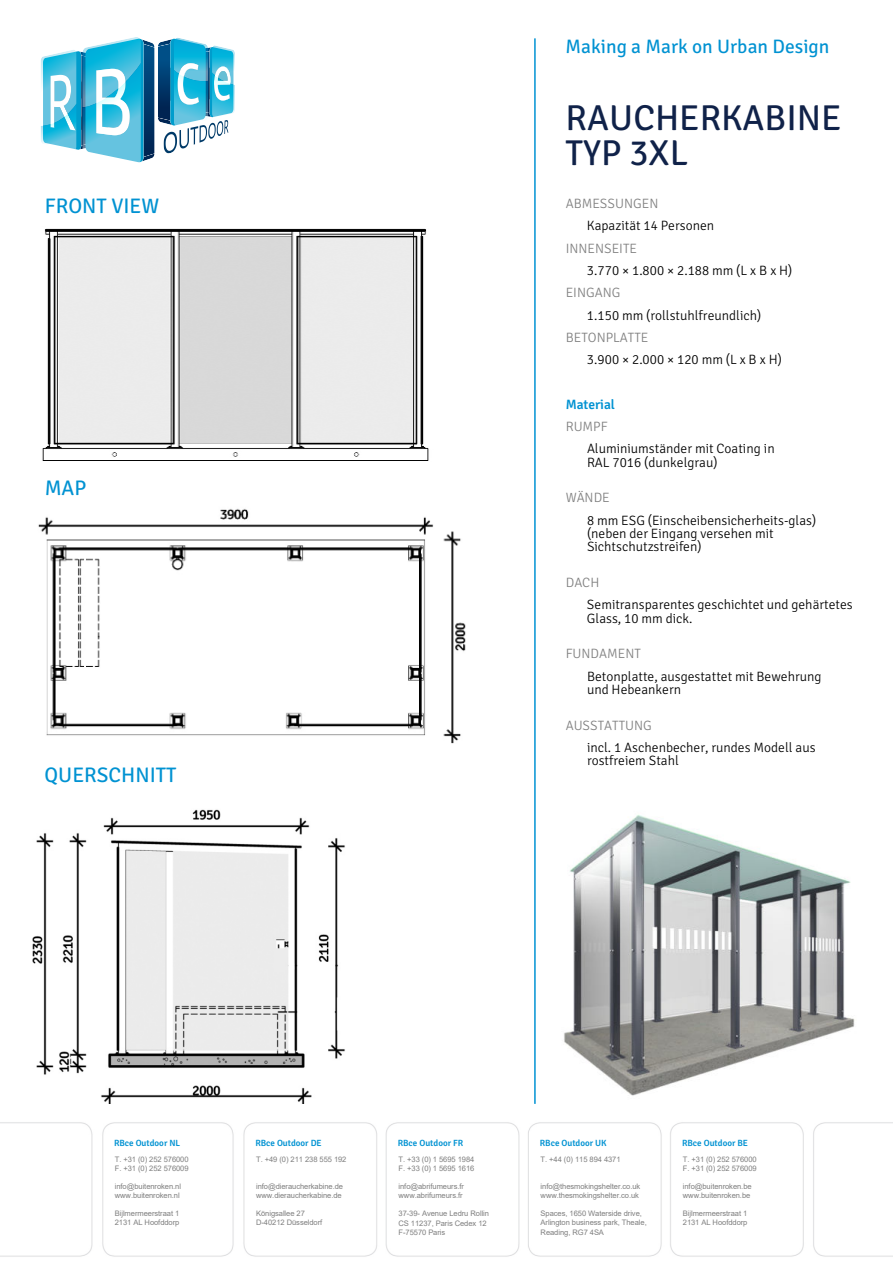
<style>
.page{position:relative;width:893px;height:1264px;background:#fff}
.page>*{position:absolute;margin:0;border:0;box-sizing:border-box;transform-origin:0 0}
.t1{font:36px/35.4px "Signika Negative";color:#102249}
.t2{font:21px "Signika Negative";color:#0092d2}
.t3{font:19.5px "Signika Negative";color:#0092d2}
.t4{font:300 13.5px/13.4px "Signika Negative";color:#000}
.t5{font:300 13.5px "Signika Negative";color:#7f7f7f}
.t6{font:600 13.5px "Signika Negative";color:#0092d2}
.t7{font:600 9px "Signika Negative";color:#0092d2}
.t8{font:7.5px/9px "Arial";letter-spacing:-.01em;color:#7f7f7f}
</style>
<div class="page">
<img style="left:534px;top:672px;width:321px;height:432px">
<hr style="left:534px;top:38px;width:1px;height:1065px;background:#0092d2">
<svg style="left:41px;top:37px;width:194px;height:126px"></svg>
<img style="left:42px;top:228px;width:387px;height:233px">
<img style="left:38px;top:508px;width:428px;height:235px">
<img style="left:32px;top:809px;width:313px;height:294px">
<img style="left:565px;top:672px;width:290px;height:203px">
<img style="left:0;top:1122px;width:130px;height:135px">
<img style="left:130px;top:1122px;width:762px;height:135px">
<h2 class="t2" style="left:45px;top:197px;width:116px">FRONT VIEW</h2>
<h2 class="t2" style="left:45px;top:479px;width:43px">MAP</h2>
<h2 class="t2" style="left:45px;top:766px;width:133px">QUERSCHNITT</h2>
<h3 class="t3" style="left:565px;top:38px;width:265px">Making a Mark on Urban Design</h3>
<h1 class="t1" style="left:565px;top:103px;width:277px">RAUCHERKABINE<br>TYP 3XL</h1>
<h3 class="t5" style="left:565px;top:197px;width:94px">ABMESSUNGEN</h3>
<h3 class="t4" style="left:587px;top:219px;width:129px">Kapazität 14 Personen</h3>
<h3 class="t5" style="left:565px;top:241px;width:73px">INNENSEITE</h3>
<h3 class="t4" style="left:587px;top:264px;width:207px">3.770 × 1.800 × 2.188 mm (L x B x H)</h3>
<h3 class="t5" style="left:565px;top:286px;width:56px">EINGANG</h3>
<h3 class="t4" style="left:587px;top:309px;width:176px">1.150 mm (rollstuhlfreundlich)</h3>
<h3 class="t5" style="left:565px;top:331px;width:84px">BETONPLATTE</h3>
<h3 class="t4" style="left:587px;top:353px;width:196px">3.900 × 2.000 × 120 mm (L x B x H)</h3>
<h3 class="t6" style="left:565px;top:396px;width:51px">Material</h3>
<h3 class="t5" style="left:565px;top:420px;width:43px">RUMPF</h3>
<h3 class="t4" style="left:587px;top:442px;width:189px">Aluminiumständer mit Coating in<br>RAL 7016 (dunkelgrau)</h3>
<h3 class="t5" style="left:565px;top:491px;width:46px">WÄNDE</h3>
<h3 class="t4" style="left:587px;top:514px;width:231px">8 mm ESG (Einscheibensicherheits-glas) (neben der Eingang versehen mit<br>Sichtschutzstreifen)</h3>
<h3 class="t5" style="left:565px;top:576px;width:35px">DACH</h3>
<h3 class="t4" style="left:587px;top:598px;width:267px">Semitransparentes geschichtet und gehärtetes<br>Glass, 10 mm dick.</h3>
<h3 class="t5" style="left:565px;top:647px;width:77px">FUNDAMENT</h3>
<h3 class="t4" style="left:587px;top:669px;width:236px">Betonplatte, ausgestattet mit Bewehrung und Hebeankern</h3>
<h3 class="t5" style="left:565px;top:718px;width:88px">AUSSTATTUNG</h3>
<h3 class="t4" style="left:587px;top:741px;width:230px">incl. 1 Aschenbecher, rundes Modell aus rostfreiem Stahl</h3>
<p class="t7" style="left:114px;top:1137px;width:68px">RBce Outdoor NL</p>
<p class="t8" style="left:115px;top:1155px;width:75px">T. +31 (0) 252 576000<br>F. +31 (0) 252 576009</p>
<p class="t8" style="left:115px;top:1182px;width:68px">info@buitenroken.nl www.buitenroken.nl</p>
<p class="t8" style="left:115px;top:1209px;width:66px">Bijlmermeerstraat 1<br>2131 AL Hoofddorp</p>
<p class="t7" style="left:255px;top:1137px;width:68px">RBce Outdoor DE</p>
<p class="t8" style="left:256px;top:1155px;width:92px">T. +49 (0) 211 238 555 192</p>
<p class="t8" style="left:256px;top:1182px;width:88px">info@dieraucherkabine.de www.dieraucherkabine.de</p>
<p class="t8" style="left:256px;top:1209px;width:68px">Königsallee 27<br>D-40212 Düsseldorf</p>
<p class="t7" style="left:398px;top:1137px;width:67px">RBce Outdoor FR</p>
<p class="t8" style="left:398px;top:1155px;width:77px">T. +33 (0) 1 5695 1984<br>F. +33 (0) 1 5695 1616</p>
<p class="t8" style="left:398px;top:1182px;width:67px">info@abrifumeurs.fr www.abrifumeurs.fr</p>
<p class="t8" style="left:398px;top:1209px;width:92px">37-39- Avenue Ledru Rollin<br>CS 11237, Paris Cedex 12<br>F-75570 Paris</p>
<p class="t7" style="left:540px;top:1137px;width:68px">RBce Outdoor UK</p>
<p class="t8" style="left:540px;top:1155px;width:81px">T. +44 (0) 115 894 4371</p>
<p class="t8" style="left:540px;top:1182px;width:101px">info@thesmokingshelter.co.uk www.thesmokingshelter.co.uk</p>
<p class="t8" style="left:540px;top:1209px;width:108px">Spaces, 1650 Waterside drive,<br>Arlington business park, Theale,<br>Reading, RG7 4SA</p>
<p class="t7" style="left:682px;top:1137px;width:67px">RBce Outdoor BE</p>
<p class="t8" style="left:682px;top:1155px;width:75px">T. +31 (0) 252 576000<br>F. +31 (0) 252 576009</p>
<p class="t8" style="left:682px;top:1182px;width:70px">info@buitenroken.be www.buitenroken.be</p>
<p class="t8" style="left:682px;top:1209px;width:66px">Bijlmermeerstraat 1<br>2131 AL Hoofddorp</p>
</div>
